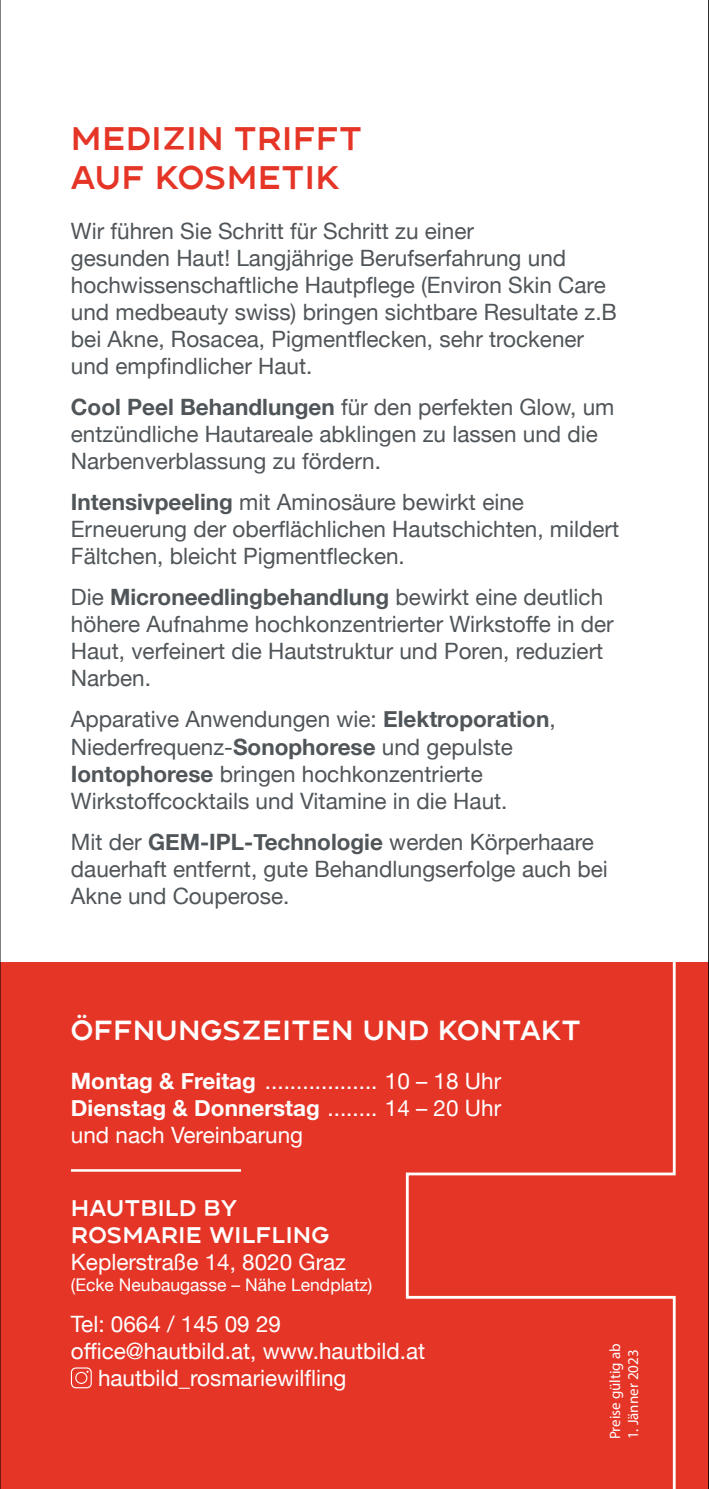
<style>
.page{position:relative;width:709px;height:1489px;background:#fff}
.page>*{position:absolute;margin:0;border:0;box-sizing:border-box;transform-origin:0 0}
.t1{font:32.5px/39px "Conneqt";color:#e53527}
.t2{font:27.5px "Conneqt";color:#fff}
.t3{font:22.5px/27px "Helvetica Neue";color:#505559}
.t4{font:22.5px/27px "Helvetica Neue";color:#fff;text-align:justify}
.t5{font:22.5px/27px "Conneqt";color:#fff}
.t6{font:17.5px "Helvetica Neue";color:#fff}
.t7{font:15px "Myriad Pro";color:#fff}
.s1{font-weight:700}
</style>
<div class="page">
<div style="left:0;top:962px;width:709px;height:526px;background:#e53527"></div>
<svg style="left:405px;top:962px;width:271px;height:526px"></svg>
<svg style="left:71px;top:1367px;width:21px;height:21px"></svg>
<hr style="left:71px;top:1169px;width:170px;height:2px;background:#fff">
<hr style="left:0;top:0;width:1px;height:1488px;background:#000">
<hr style="left:708px;top:0;width:1px;height:1488px;background:#000">
<h1 class="t1" style="left:71px;top:118px;width:293px">MEDIZIN TRIFFT<br>AUF KOSMETIK</h1>
<p class="t3" style="left:71px;top:218px;width:547px">Wir führen Sie Schritt für Schritt zu einer<br>gesunden Haut! Langjährige Berufserfahrung und hochwissenschaftliche Hautpflege (Environ Skin Care und medbeauty swiss) bringen sichtbare Resultate z.B bei Akne, Rosacea, Pigmentflecken, sehr trockener und empfindlicher Haut.</p>
<p class="t3" style="left:71px;top:394px;width:545px"><span class="s1">Cool Peel Behandlungen</span> für den perfekten Glow, um entzündliche Hautareale abklingen zu lassen und die<br>Narbenverblassung zu fördern.</p>
<p class="t3" style="left:71px;top:490px;width:550px"><span class="s1">Intensivpeeling</span> mit Aminosäure bewirkt eine<br>Erneuerung der oberflächlichen Hautschichten, mildert<br>Fältchen, bleicht Pigmentflecken.</p>
<p class="t3" style="left:71px;top:585px;width:544px">Die <span class="s1">Microneedlingbehandlung</span> bewirkt eine deutlich höhere Aufnahme hochkonzentrierter Wirkstoffe in der Haut, verfeinert die Hautstruktur und Poren, reduziert Narben.</p>
<p class="t3" style="left:71px;top:707px;width:486px">Apparative Anwendungen wie: <span class="s1">Elektroporation</span>, Niederfrequenz-<span class="s1">Sonophorese</span> und gepulste <span class="s1">Iontophorese</span> bringen hochkonzentrierte Wirkstoffcocktails und Vitamine in die Haut.</p>
<p class="t3" style="left:71px;top:829px;width:538px">Mit der <span class="s1">GEM-IPL-Technologie</span> werden Körperhaare dauerhaft entfernt, gute Behandlungserfolge auch bei<br>Akne und Couperose.</p>
<p class="t2" style="left:71px;top:1012px;width:511px">ÖFFNUNGSZEITEN UND KONTAKT</p>
<p class="t4" style="left:71px;top:1068px;width:432px"><span class="s1">Montag &amp; Freitag</span> .................. 10 – 18 Uhr <span class="s1">Dienstag &amp; Donnerstag</span> ........ 14 – 20 Uhr und nach Vereinbarung</p>
<p class="t5" style="left:71px;top:1193px;width:260px">HAUTBILD BY<br>ROSMARIE WILFLING</p>
<p class="t4" style="left:71px;top:1249px;width:277px">Keplerstraße 14, 8020 Graz</p>
<p class="t6" style="left:71px;top:1271px;width:303px">(Ecke Neubaugasse – Nähe Lendplatz)</p>
<p class="t4" style="left:71px;top:1311px;width:212px">Tel: 0664 / 145 09 29</p>
<p class="t4" style="left:71px;top:1338px;width:356px">office@hautbild.at, www.hautbild.at</p>
<p class="t4" style="left:98px;top:1365px;width:250px">hautbild_rosmariewilfling</p>
<p class="t7" style="left:606px;top:1439px;width:98px;rotate:-90deg">Preise gültig ab</p>
<p class="t7" style="left:624px;top:1439px;width:91px;rotate:-90deg">1. Jänner 2023</p>
</div>
